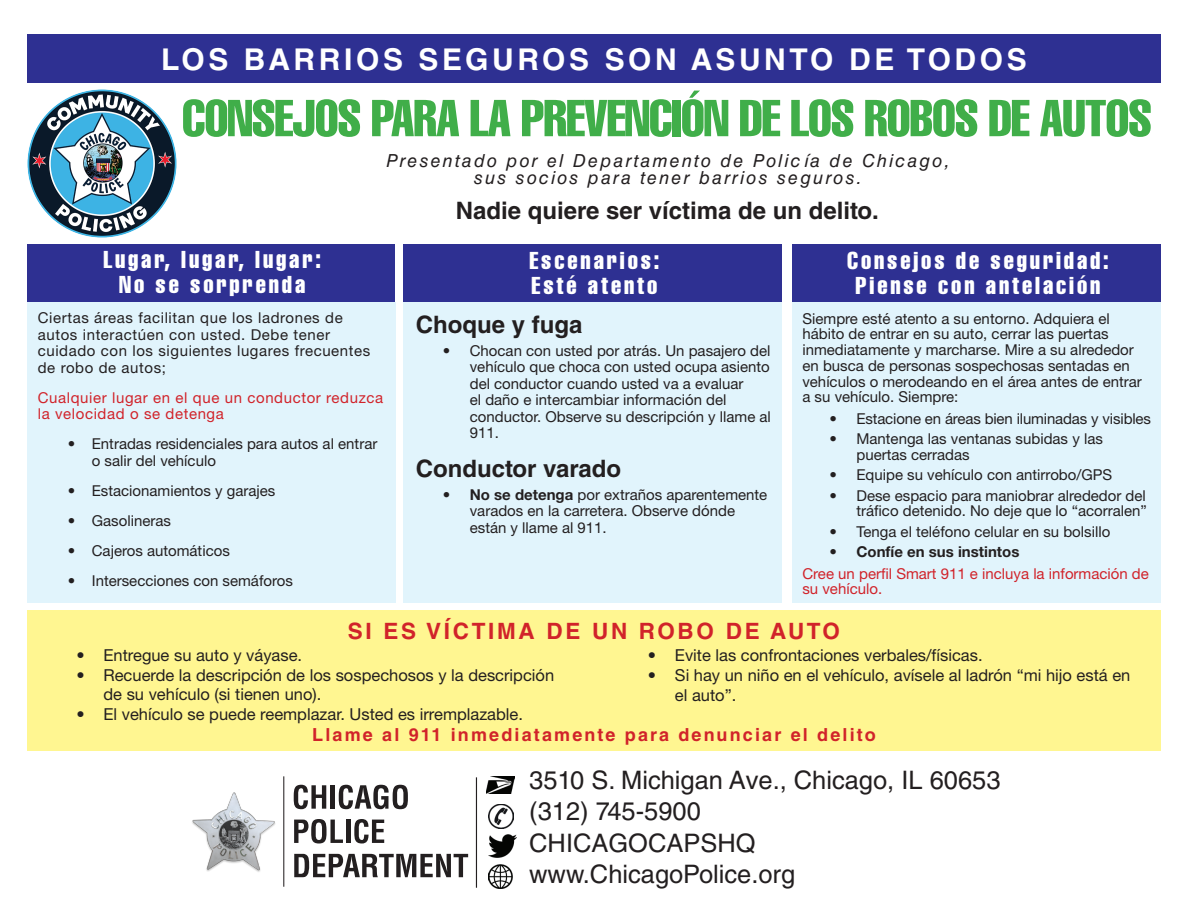
<style>
.page{position:relative;width:1188px;height:918px;background:#fff}
.page>*{position:absolute;margin:0;border:0;box-sizing:border-box;transform-origin:0 0}
.t1{font:51px "Helvetica LT Std Comp";letter-spacing:-.02em;color:#40ae49}
.t2{font:700 30px "Helvetica LT Std";letter-spacing:.12em;color:#fff}
.t3{font:25.5px/31px "Helvetica LT Std";color:#231f20}
.t4{font:24px/25.5px "Helvetica LT Std Comp";letter-spacing:.12em;color:#fff;text-align:center}
.t5{font:700 24px "Helvetica LT Std";color:#231f20}
.t6{font:700 22.5px "Helvetica LT Std";letter-spacing:.12em;color:#d1232a}
.t7{font:italic 18px/17.2px "Helvetica LT Std";letter-spacing:.12em;color:#231f20;text-align:center}
.t8{font:700 18px "Helvetica LT Std";letter-spacing:.12em;color:#d1232a}
.t9{font:16.5px/19.5px "Helvetica Neue LT Std";color:#231f20}
.t10{font:15px/16.5px "Helvetica Neue LT Std";color:#231f20}
.t11{font:15px/16.5px "Helvetica Neue LT Std";letter-spacing:.04em;color:#231f20}
.t12{font:15px/21.8px "Helvetica Neue LT Std";color:#d1232a}
.t13{font:15px/16.5px "Helvetica Neue LT Std";letter-spacing:.04em;color:#d1232a}
.s1{font-weight:700}
.s2{color:#231f20}
.s3{font-weight:700;color:#231f20}
</style>
<div class="page">
<div style="left:27px;top:244px;width:368px;height:65px;background:#2e3092"></div>
<div style="left:27px;top:302px;width:368px;height:301px;background:#e1f4fc"></div>
<div style="left:793px;top:244px;width:368px;height:58px;background:#2e3092"></div>
<div style="left:793px;top:302px;width:368px;height:301px;background:#e1f4fc"></div>
<div style="left:404px;top:244px;width:378px;height:58px;background:#2e3092"></div>
<div style="left:404px;top:302px;width:378px;height:301px;background:#e1f4fc"></div>
<div style="left:27px;top:610px;width:1134px;height:141px;background:#fff691"></div>
<div style="left:27px;top:34px;width:1134px;height:49px;background:#2e3092"></div>
<img style="left:489px;top:864px;width:23px;height:24px">
<img style="left:489px;top:804px;width:25px;height:25px">
<img style="left:489px;top:834px;width:27px;height:23px">
<hr style="left:283px;top:776px;width:1px;height:111px;background:#231f20">
<img style="left:192px;top:792px;width:83px;height:80px">
<svg style="left:294px;top:785px;width:32px;height:24px"></svg>
<hr style="left:331px;top:785px;width:4px;height:24px;background:#231f20">
<svg style="left:339px;top:785px;width:69px;height:24px"></svg>
<svg style="left:294px;top:819px;width:49px;height:25px"></svg>
<hr style="left:346px;top:820px;width:4px;height:23px;background:#231f20">
<svg style="left:354px;top:819px;width:30px;height:25px"></svg>
<svg style="left:294px;top:854px;width:174px;height:23px"></svg>
<hr style="left:476px;top:777px;width:1px;height:111px;background:#231f20">
<img style="left:486px;top:776px;width:28px;height:17px">
<img style="left:28px;top:89px;width:148px;height:149px">
<h2 class="t2" style="left:161px;top:41px;width:867px">LOS BARRIOS SEGUROS SON ASUNTO DE TODOS</h2>
<h1 class="t1" style="left:182px;top:86px;width:971px">CONSEJOS PARA LA PREVENCIÓN DE LOS ROBOS DE AUTOS</h1>
<p class="t7" style="left:386px;top:152px;width:565px">Presentado por el Departamento de Policía de Chicago, sus socios para tener barrios seguros.</p>
<h3 class="t5" style="left:456px;top:196px;width:425px">Nadie quiere ser víctima de un delito.</h3>
<h3 class="t4" style="left:103px;top:246px;width:219px">Lugar, lugar, lugar:<br>No se sorprenda</h3>
<p class="t11" style="left:38px;top:310px;width:334px">Ciertas áreas facilitan que los ladrones de autos interactúen con usted. Debe tener cuidado con los siguientes lugares frecuentes de robo de autos;</p>
<p class="t13" style="left:38px;top:389px;width:347px">Cualquier lugar en el que un conductor reduzca la velocidad o se detenga</p>
<p class="t10" style="left:92px;top:436px;width:287px;text-indent:-24px">• Entradas residenciales para autos al entrar o salir del vehículo</p>
<p class="t10" style="left:68px;top:482px;width:209px">• Estacionamientos y garajes</p>
<p class="t10" style="left:68px;top:512px;width:105px">• Gasolineras</p>
<p class="t10" style="left:68px;top:542px;width:164px">• Cajeros automáticos</p>
<p class="t10" style="left:68px;top:572px;width:227px">• Intersecciones con semáforos</p>
<h3 class="t4" style="left:530px;top:247px;width:131px;text-align:left">Escenarios:<br>Esté atento</h3>
<h3 class="t5" style="left:416px;top:310px;width:168px">Choque y fuga</h3>
<p class="t10" style="left:470px;top:342px;width:303px;text-indent:-27px">• Chocan con usted por atrás. Un pasajero del vehículo que choca con usted ocupa asiento del conductor cuando usted va a evaluar<br>el daño e intercambiar información del conductor. Observe su descripción y llame al 911.</p>
<h3 class="t5" style="left:416px;top:454px;width:207px">Conductor varado</h3>
<p class="t10" style="left:470px;top:486px;width:299px;text-indent:-27px">• <span class="s1">No se detenga</span> por extraños aparentemente varados en la carretera. Observe dónde están y llame al 911.</p>
<h3 class="t4" style="left:847px;top:247px;width:263px">Consejos de seguridad:<br>Piense con antelación</h3>
<p class="t10" style="left:802px;top:310px;width:341px;line-height:15.8px">Siempre esté atento a su entorno. Adquiera el hábito de entrar en su auto, cerrar las puertas inmediatamente y marcharse. Mire a su alrededor en busca de personas sospechosas sentadas en vehículos o merodeando en el área antes de entrar a su vehículo. Siempre:</p>
<p class="t10" style="left:829px;top:410px;width:323px">• Estacione en áreas bien iluminadas y visibles</p>
<p class="t10" style="left:856px;top:431px;width:248px;line-height:15.8px;text-indent:-27px">• Mantenga las ventanas subidas y las puertas cerradas</p>
<p class="t10" style="left:829px;top:467px;width:284px">• Equipe su vehículo con antirrobo/GPS</p>
<p class="t10" style="left:829px;top:487px;width:319px;line-height:15.8px;text-align:right">• Dese espacio para maniobrar alrededor del tráfico detenido. No deje que lo “acorralen”</p>
<p class="t10" style="left:829px;top:523px;width:282px">• Tenga el teléfono celular en su bolsillo</p>
<p class="t12" style="left:802px;top:540px;width:348px;text-indent:27px"><span class="s2">•</span> <span class="s3">Confíe en sus instintos<br></span>Cree un perfil Smart 911 e incluya la información de</p>
<p class="t12" style="left:802px;top:578px;width:81px">su vehículo.</p>
<h3 class="t6" style="left:348px;top:617px;width:494px">SI ES VÍCTIMA DE UN ROBO DE AUTO</h3>
<p class="t9" style="left:76px;top:645px;width:227px">• Entregue su auto y váyase.</p>
<p class="t9" style="left:103px;top:665px;width:452px;text-indent:-27px">• Recuerde la descripción de los sospechosos y la descripción de su vehículo (si tienen uno).</p>
<p class="t9" style="left:76px;top:704px;width:448px">• El vehículo se puede reemplazar. Usted es irremplazable.</p>
<p class="t9" style="left:648px;top:645px;width:336px">• Evite las confrontaciones verbales/físicas.</p>
<p class="t9" style="left:675px;top:665px;width:457px;text-indent:-27px">• Si hay un niño en el vehículo, avísele al ladrón “mi hijo está en el auto”.</p>
<p class="t8" style="left:312px;top:723px;width:565px">Llame al 911 inmediatamente para denunciar el delito</p>
<h3 class="t3" style="left:529px;top:765px;width:473px">3510 S. Michigan Ave., Chicago, IL 60653 (312) 745-5900<br>CHICAGOCAPSHQ www.ChicagoPolice.org</h3>
</div>
